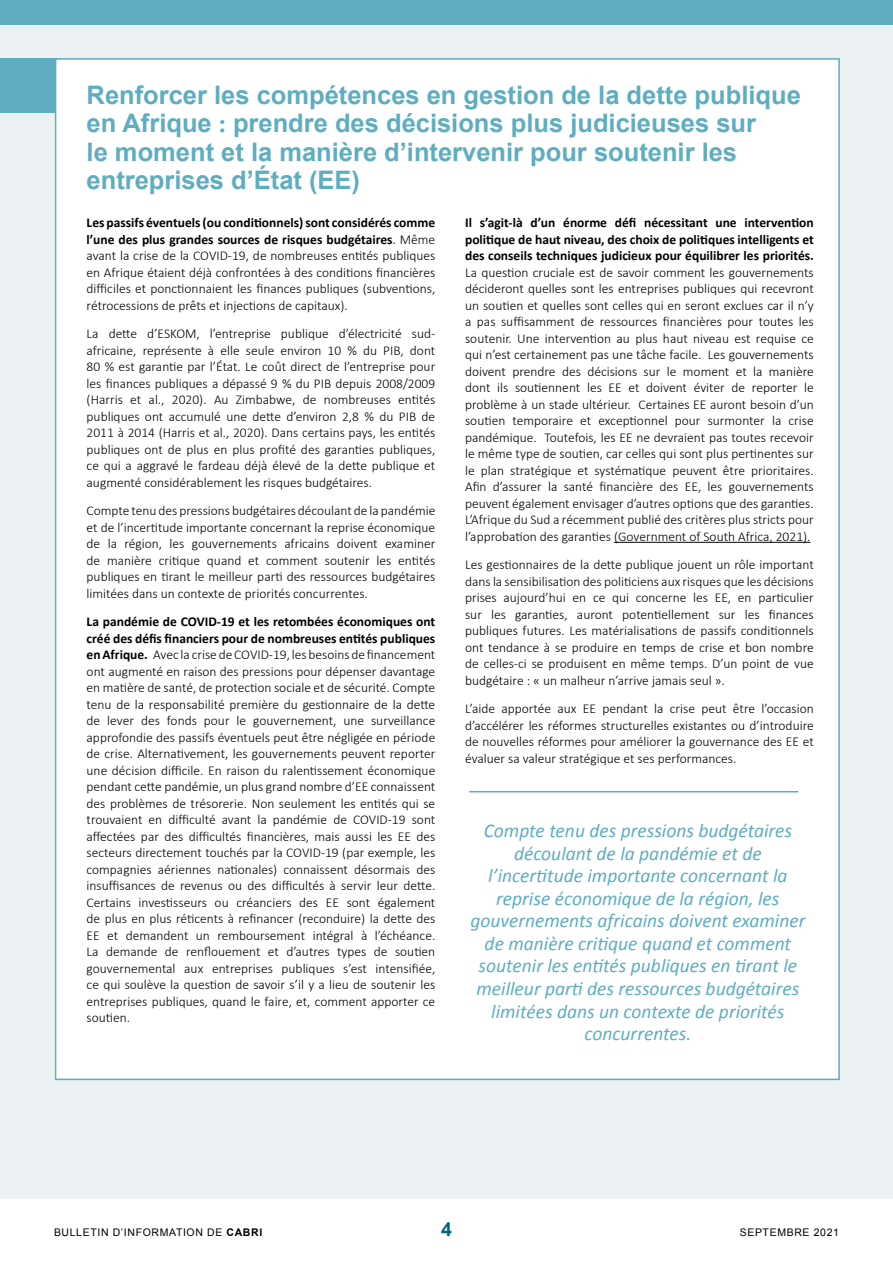
<style>
.page{position:relative;width:893px;height:1263px;background:#fff}
.page>*{position:absolute;margin:0;border:0;box-sizing:border-box;transform-origin:0 0}
.t1{font:700 25.5px/28.5px "Arial";color:#5eadc0}
.t2{font:italic 19.5px/22.5px "Calibri";color:#5eadc0;text-align:center}
.t3{font:700 19.5px "Arial";color:#006380}
.t4{font:300 13.5px/16.5px "Calibri";color:#000;text-align:justify}
.t5{font:700 13.5px/16.5px "Calibri";color:#000;text-align:justify}
.t6{font:10.5px "Arial";letter-spacing:.06em;color:#000}
.s1{font-family:"Times New Roman"}
.s2{font-weight:700}
</style>
<div class="page">
<div style="left:0;top:0;width:893px;height:1257px;background:#ecf2f4"></div>
<div style="left:0;top:58px;width:60px;height:54px;background:#5eadc0"></div>
<div style="left:55px;top:58px;width:785px;height:1022px;background:#fff;border:2px solid #5eadc0"></div>
<hr style="left:614px;top:542px;width:196px;height:1px;background:#000">
<hr style="left:469px;top:791px;width:329px;height:1px;background:#5eadc0">
<hr style="left:892px;top:904px;width:1px;height:359px;background:#fff">
<div style="left:0;top:1199px;width:893px;height:64px;background:#fff"></div>
<div style="left:0;top:0;width:893px;height:24px;background:#5eadc0"></div>
<h1 class="t1" style="left:87px;top:81px;width:716px">Renforcer les compétences en gestion de la dette publique en Afrique <span class="s1">:</span> prendre des décisions plus judicieuses sur<br>le moment et la manière d’intervenir pour soutenir les entreprises d’État (EE)</h1>
<p class="t4" style="left:87px;top:214px;width:350px"><span class="s2">Les passifs éventuels (ou conditionnels) sont considérés comme l’une des plus grandes sources de risques budgétaires</span>. Même avant la crise de la COVID-19, de nombreuses entités publiques en Afrique étaient déjà confrontées à des conditions financières difficiles et ponctionnaient les finances publiques (subventions, rétrocessions de prêts et injections de capitaux).</p>
<p class="t4" style="left:87px;top:325px;width:350px">La dette d’ESKOM, l’entreprise publique d’électricité sud&shy;africaine, représente à elle seule environ 10 % du PIB, dont 80 % est garantie par l’État. Le coût direct de l’entreprise pour les finances publiques a dépassé 9 % du PIB depuis 2008/2009 (Harris et al., 2020). Au Zimbabwe, de nombreuses entités publiques ont accumulé une dette d’environ 2,8 % du PIB de 2011 à 2014 (Harris et al., 2020). Dans certains pays, les entités publiques ont de plus en plus profité des garanties publiques, ce qui a aggravé le fardeau déjà élevé de la dette publique et augmenté considérablement les risques budgétaires.</p>
<p class="t4" style="left:87px;top:502px;width:350px">Compte tenu des pressions budgétaires découlant de la pandémie et de l’incertitude importante concernant la reprise économique de la région, les gouvernements africains doivent examiner de manière critique quand et comment soutenir les entités publiques en tirant le meilleur parti des ressources budgétaires limitées dans un contexte de priorités concurrentes.</p>
<p class="t4" style="left:87px;top:613px;width:350px"><span class="s2">La pandémie de COVID-19 et les retombées économiques ont créé des défis financiers pour de nombreuses entités publiques en Afrique.</span> Avec la crise de COVID-19, les besoins de financement ont augmenté en raison des pressions pour dépenser davantage en matière de santé, de protection sociale et de sécurité. Compte tenu de la responsabilité première du gestionnaire de la dette de lever des fonds pour le gouvernement, une surveillance approfondie des passifs éventuels peut être négligée en période de crise. Alternativement, les gouvernements peuvent reporter une décision difficile. En raison du ralentissement économique pendant cette pandémie, un plus grand nombre d’EE connaissent des problèmes de trésorerie. Non seulement les entités qui se trouvaient en difficulté avant la pandémie de COVID-19 sont affectées par des difficultés financières, mais aussi les EE des secteurs directement touchés par la COVID-19 (par exemple, les compagnies aériennes nationales) connaissent désormais des insuffisances de revenus ou des difficultés à servir leur dette.<br>Certains investisseurs ou créanciers des EE sont également de plus en plus réticents à refinancer (reconduire) la dette des EE et demandent un remboursement intégral à l’échéance.<br>La demande de renflouement et d’autres types de soutien gouvernemental aux entreprises publiques s’est intensifiée, ce qui soulève la question de savoir s’il y a lieu de soutenir les entreprises publiques, quand le faire, et, comment apporter ce soutien.</p>
<p class="t5" style="left:465px;top:214px;width:350px">Il s’agit-là d’un énorme défi nécessitant une intervention politique de haut niveau, des choix de politiques intelligents et des conseils techniques judicieux pour équilibrer les priorités.</p>
<p class="t4" style="left:465px;top:264px;width:350px">La question cruciale est de savoir comment les gouvernements décideront quelles sont les entreprises publiques qui recevront un soutien et quelles sont celles qui en seront exclues car il n’y a pas suffisamment de ressources financières pour toutes les soutenir. Une intervention au plus haut niveau est requise ce qui n’est certainement pas une tâche facile. Les gouvernements doivent prendre des décisions sur le moment et la manière dont ils soutiennent les EE et doivent éviter de reporter le problème à un stade ultérieur. Certaines EE auront besoin d’un soutien temporaire et exceptionnel pour surmonter la crise pandémique. Toutefois, les EE ne devraient pas toutes recevoir le même type de soutien, car celles qui sont plus pertinentes sur le plan stratégique et systématique peuvent être prioritaires.<br>Afin d’assurer la santé financière des EE, les gouvernements peuvent également envisager d’autres options que des garanties.<br>L’Afrique du Sud a récemment publié des critères plus stricts pour l’approbation des garanties (Government of South Africa, 2021).</p>
<p class="t4" style="left:465px;top:556px;width:350px">Les gestionnaires de la dette publique jouent un rôle important dans la sensibilisation des politiciens aux risques que les décisions prises aujourd’hui en ce qui concerne les EE, en particulier sur les garanties, auront potentiellement sur les finances publiques futures. Les matérialisations de passifs conditionnels ont tendance à se produire en temps de crise et bon nombre de celles-ci se produisent en même temps. D’un point de vue budgétaire : « un malheur n’arrive jamais seul ».</p>
<p class="t4" style="left:465px;top:700px;width:350px">L’aide apportée aux EE pendant la crise peut être l’occasion d’accélérer les réformes structurelles existantes ou d’introduire de nouvelles réformes pour améliorer la gouvernance des EE et évaluer sa valeur stratégique et ses performances.</p>
<p class="t2" style="left:470px;top:819px;width:336px">Compte tenu des pressions budgétaires découlant de la pandémie et de l’incertitude importante concernant la reprise économique de la région, les gouvernements africains doivent examiner de manière critique quand et comment soutenir les entités publiques en tirant le meilleur parti des ressources budgétaires limitées dans un contexte de priorités concurrentes.</p>
<p class="t6" style="left:54px;top:1225px;width:210px">BULLETIN D’INFORMATION DE <span class="s2">CABRI</span></p>
<h2 class="t3" style="left:441px;top:1216px;width:12px">4</h2>
<p class="t6" style="left:740px;top:1225px;width:101px">SEPTEMBRE 2021</p>
</div>
